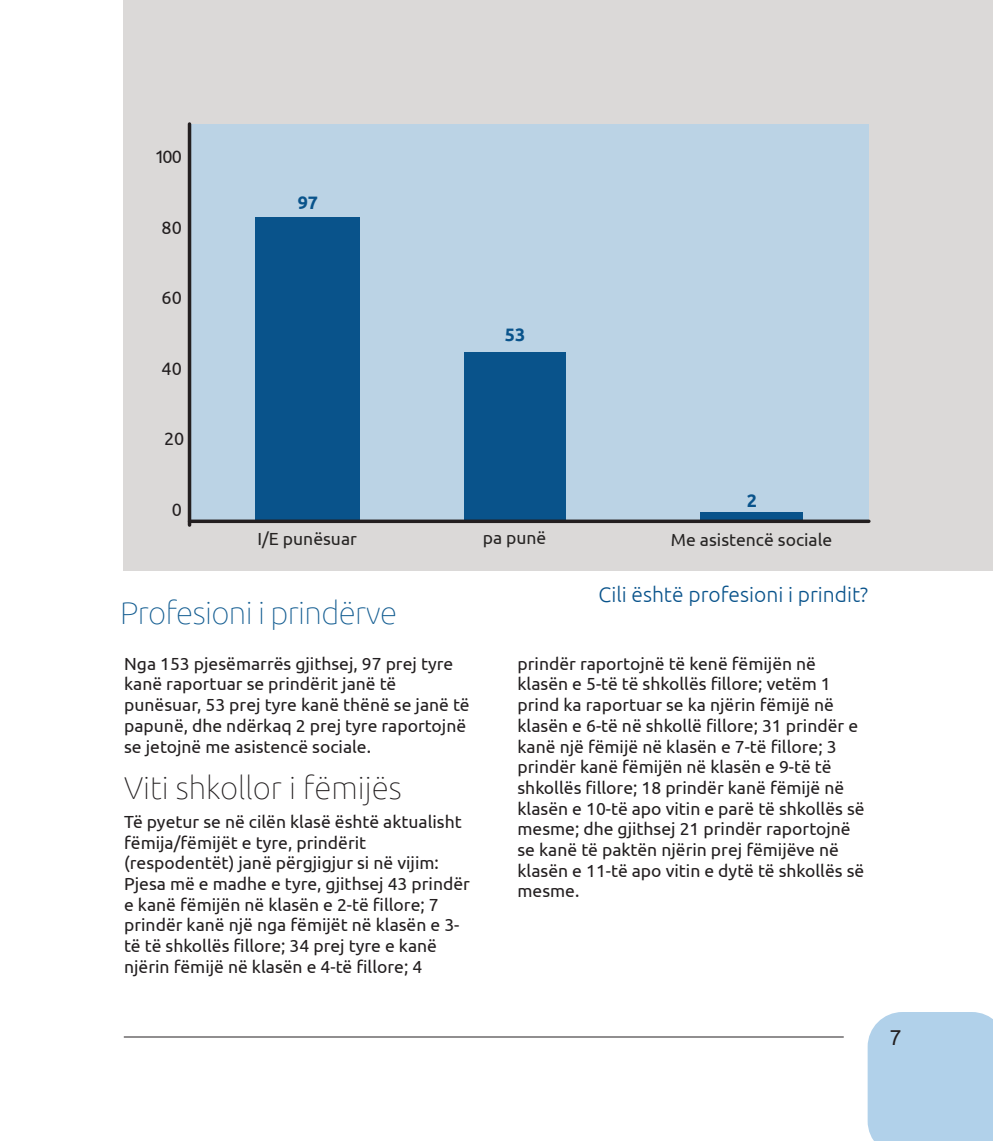
<style>
.page{position:relative;width:993px;height:1141px;background:#fff}
.page>*{position:absolute;margin:0;border:0;box-sizing:border-box;transform-origin:0 0}
.t1{font:100 31.5px "Ubuntu";color:#231f20}
.t2{font:100 31.5px "Ubuntu";letter-spacing:-.02em;color:#155e92}
.t3{font:300 21px "Ubuntu";color:#09538b}
.t4{font:21px "Arial";color:#231f20}
.t5{font:18.03px "Ubuntu";color:#231f20}
.t6{font:700 18.03px "Ubuntu";color:#09538b}
.t7{font:17.5px/20.7px "Ubuntu";color:#231f20}
.t8{font:17.5px "Ubuntu";color:#262423}
</style>
<div class="page">
<div style="left:123px;top:0;width:869px;height:570px;background:#dbd9d8"></div>
<hr style="left:0;top:0;width:1px;height:1141px;background:#e7e8e9">
<div style="left:867px;top:1012px;width:125px;height:129px;background:#b1d1ea"></div>
<hr style="left:124px;top:1037px;width:719px;height:1px;background:#231f20">
<div style="left:189px;top:124px;width:679px;height:397px;background:#bbd3e5"></div>
<div style="left:256px;top:217px;width:104px;height:304px;background:#09538b"></div>
<div style="left:464px;top:352px;width:101px;height:169px;background:#09538b"></div>
<div style="left:700px;top:512px;width:102px;height:9px;background:#09538b"></div>
<hr style="left:188px;top:124px;width:3px;height:401px;background:#231f20">
<hr style="left:189px;top:520px;width:679px;height:3px;background:#231f20">
<p class="t5" style="left:155px;top:149px;width:29px">100</p>
<p class="t5" style="left:162px;top:220px;width:22px">80</p>
<p class="t5" style="left:162px;top:290px;width:22px">60</p>
<p class="t5" style="left:162px;top:361px;width:22px">40</p>
<p class="t6" style="left:297px;top:195px;width:22px">97</p>
<p class="t6" style="left:504px;top:327px;width:22px">53</p>
<p class="t5" style="left:164px;top:431px;width:22px">20</p>
<p class="t5" style="left:172px;top:502px;width:12px">0</p>
<p class="t8" style="left:257px;top:531px;width:101px">I/E punësuar</p>
<p class="t6" style="left:746px;top:493px;width:12px">2</p>
<p class="t8" style="left:482px;top:531px;width:65px">pa punë</p>
<p class="t8" style="left:670px;top:533px;width:163px">Me asistencë sociale</p>
<h1 class="t2" style="left:120px;top:600px;width:278px">Profesioni i prindërve</h1>
<p class="t7" style="left:124px;top:654px;width:347px">Nga 153 pjesëmarrës gjithsej, 97 prej tyre kanë raportuar se prindërit janë të punësuar, 53 prej tyre kanë thënë se janë të papunë, dhe ndërkaq 2 prej tyre raportojnë se jetojnë me asistencë sociale.</p>
<h1 class="t1" style="left:124px;top:774px;width:279px">Viti shkollor i fëmijës</h1>
<p class="t7" style="left:124px;top:812px;width:347px">Të pyetur se në cilën klasë është aktualisht fëmija/fëmijët e tyre, prindërit (respodentët) janë përgjigjur si në vijim:<br>Pjesa më e madhe e tyre, gjithsej 43 prindër e kanë fëmijën në klasën e 2-të fillore; 7 prindër kanë një nga fëmijët në klasën e 3- të të shkollës fillore; 34 prej tyre e kanë njërin fëmijë në klasën e 4-të fillore; 4</p>
<p class="t3" style="left:598px;top:586px;width:271px">Cili është profesioni i prindit?</p>
<p class="t7" style="left:517px;top:654px;width:348px">prindër raportojnë të kenë fëmijën në klasën e 5-të të shkollës fillore; vetëm 1 prind ka raportuar se ka njërin fëmijë në klasën e 6-të në shkollë fillore; 31 prindër e kanë një fëmijë në klasën e 7-të fillore; 3 prindër kanë fëmijën në klasën e 9-të të shkollës fillore; 18 prindër kanë fëmijë në klasën e 10-të apo vitin e parë të shkollës së mesme; dhe gjithsej 21 prindër raportojnë se kanë të paktën njërin prej fëmijëve në klasën e 11-të apo vitin e dytë të shkollës së mesme.</p>
<p class="t4" style="left:889px;top:1029px;width:13px">7</p>
</div>
